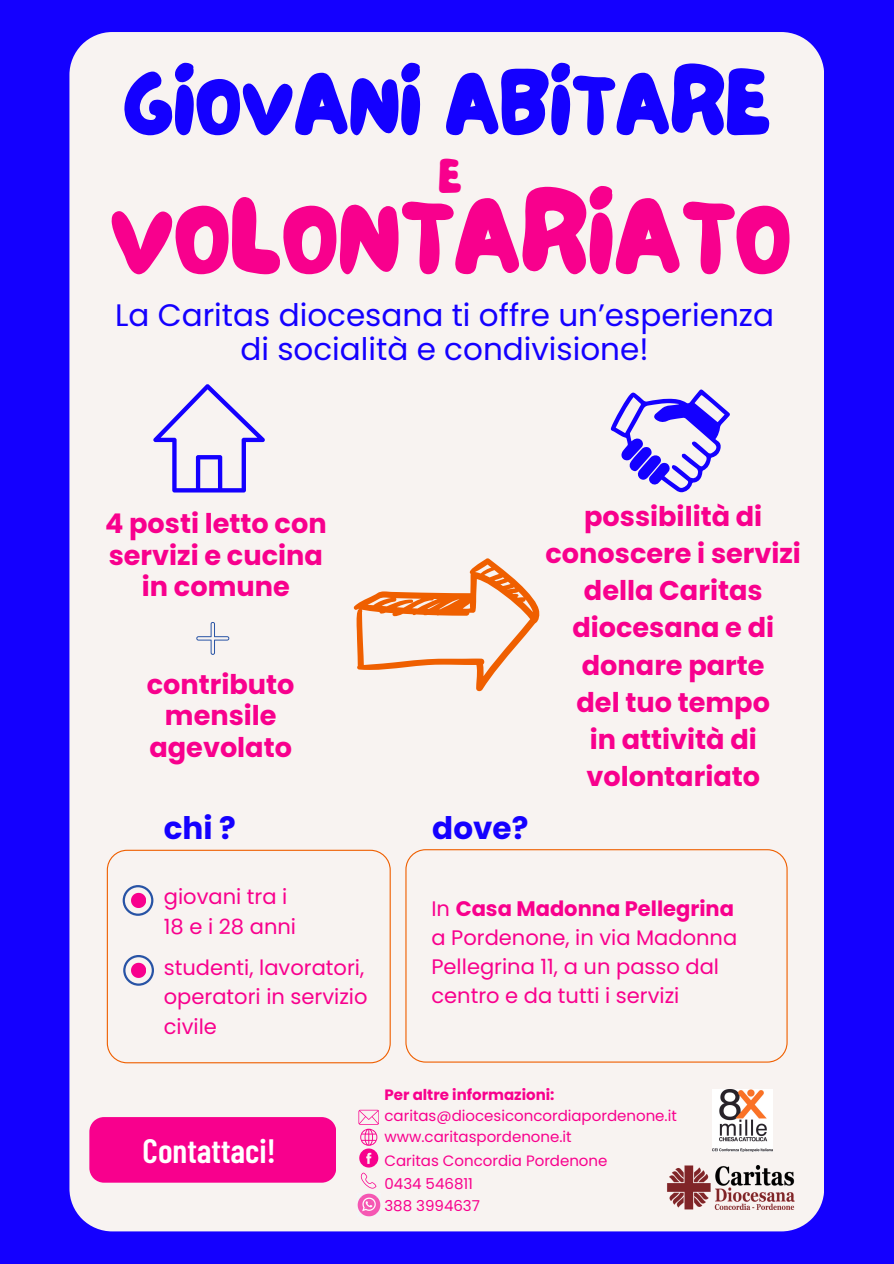
<style>
.page{position:relative;width:894px;height:1264px;background:#fff}
.page>*{position:absolute;margin:0;border:0;box-sizing:border-box;transform-origin:0 0}
.t1{font:113.4px "NF Lepetitcochon Regular";color:#f8008d}
.t2{font:93px "NF Lepetitcochon Regular";color:#1400ff}
.t3{font:47.7px "NF Lepetitcochon Regular";color:#f8008d}
.t4{font:600 33.75px "Barlow Condensed";color:#fff}
.t5{font:31.05px/33.8px "Poppins";color:#1400ff;text-align:center}
.t6{font:700 31.05px "Poppins";color:#1400ff}
.t7{font:700 27.15px/37.2px "Poppins";color:#f8008d;text-align:center}
.t8{font:21px/29.2px "Poppins";color:#f8008d}
.t9{font:15px "Poppins";color:#f8008d}
.t10{font:700 15px "Poppins";color:#f8008d}
.s1{font-weight:700}
</style>
<div class="page">
<div style="left:0;top:0;width:893px;height:1263px;background:#1400ff"></div>
<div style="left:69px;top:32px;width:755px;height:1199px;background:#f8f3f1"></div>
<div style="left:107px;top:849px;width:283px;height:214px;background:#f8f3f1"></div>
<div style="left:89px;top:1117px;width:247px;height:65px;background:#f8008d"></div>
<svg style="left:123px;top:955px;width:30px;height:30px"></svg>
<div style="left:405px;top:849px;width:381px;height:213px;background:#f8f3f1"></div>
<img style="left:652px;top:1156px;width:156px;height:61px">
<img style="left:712px;top:1089px;width:59px;height:62px">
<svg style="left:353px;top:558px;width:187px;height:133px;background:#f6d3bd"></svg>
<svg style="left:153px;top:384px;width:112px;height:108px;background:#d4cdf3"></svg>
<svg style="left:610px;top:389px;width:119px;height:103px"></svg>
<svg style="left:196px;top:621px;width:33px;height:34px"></svg>
<svg style="left:123px;top:885px;width:30px;height:30px"></svg>
<svg style="left:358px;top:1109px;width:20px;height:79px;background:#f8abd3"></svg>
<img style="left:357px;top:1192px;width:23px;height:24px">
<p class="t2" style="left:123px;top:39px;width:649px">GIOVANI ABITARE</p>
<p class="t3" style="left:438px;top:144px;width:25px">E</p>
<h5 class="t1" style="left:110px;top:157px;width:682px">VOLONTARIATO</h5>
<p class="t5" style="left:115px;top:298px;width:660px">La Caritas diocesana ti offre un’esperienza di socialità e condivisione!</p>
<p class="t7" style="left:105px;top:508px;width:223px;line-height:31.5px">4 posti letto con servizi e cucina in comune</p>
<h6 class="t7" style="left:147px;top:668px;width:149px;line-height:31.5px">contributo mensile agevolato</h6>
<h3 class="t6" style="left:164px;top:806px;width:74px">chi ?</h3>
<h5 class="t8" style="left:164px;top:882px;width:134px">giovani tra i<br>18 e i 28 anni</h5>
<h6 class="t8" style="left:164px;top:953px;width:205px">studenti, lavoratori, operatori in servizio civile</h6>
<h3 class="t6" style="left:432px;top:806px;width:98px">dove?</h3>
<p class="t7" style="left:545px;top:498px;width:257px">possibilità di conoscere i servizi della Caritas diocesana e di donare parte<br>del tuo tempo<br>in attività di volontariato</p>
<h6 class="t8" style="left:431px;top:893px;width:307px">In <span class="s1">Casa Madonna Pellegrina </span>a Pordenone, in via Madonna<br>Pellegrina 11, a un passo dal centro e da tutti i servizi</h6>
<p class="t4" style="left:143px;top:1129px;width:135px">Contattaci!</p>
<h4 class="t10" style="left:384px;top:1083px;width:171px">Per altre informazioni:</h4>
<p class="t9" style="left:384px;top:1105px;width:294px">caritas@diocesiconcordiapordenone.it</p>
<h5 class="t9" style="left:384px;top:1126px;width:189px">www.caritaspordenone.it</h5>
<p class="t9" style="left:384px;top:1173px;width:90px">0434 546811</p>
<h3 class="t9" style="left:384px;top:1149px;width:224px">Caritas Concordia Pordenone</h3>
<p class="t9" style="left:384px;top:1195px;width:97px">388 3994637</p>
</div>
